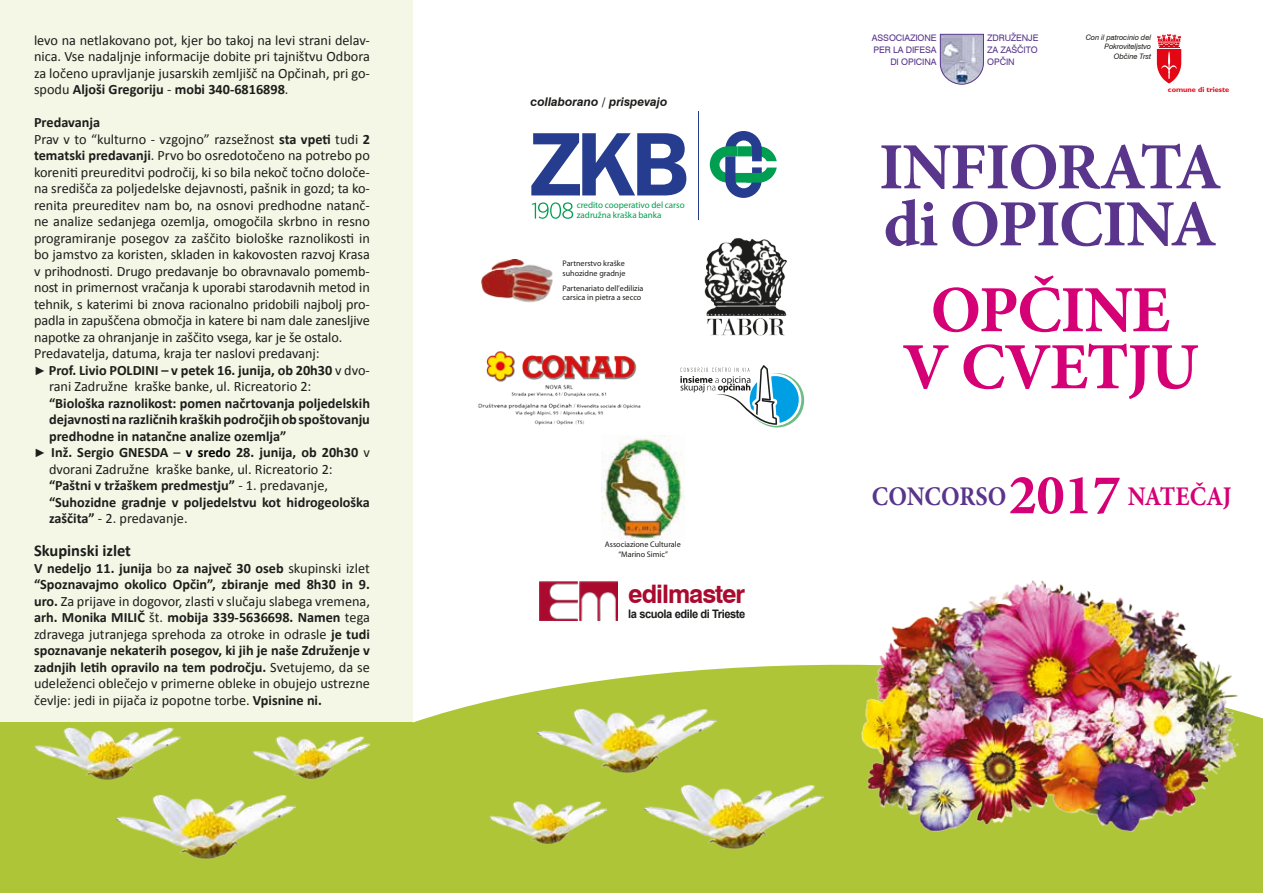
<style>
.page{position:relative;width:1263px;height:893px;background:#fff}
.page>*{position:absolute;margin:0;border:0;box-sizing:border-box;transform-origin:0 0}
.t1{font:700 66px/57px "Minion Pro";letter-spacing:-.025em;color:#59358c}
.t2{font:700 66px/57px "Minion Pro";letter-spacing:-.02em;color:#d50075;text-align:center}
.t3{font:700 27px "Minion Pro";color:#59358c;scale:.9 1}
.t4{font:700 25.5px "Swiss 721 BT";letter-spacing:-.04em;color:#a90a2e}
.t5{font:700 16.5px "Calibri";color:#1d1d1b}
.t6{font:14.25px/16.5px "Calibri";color:#1d1d1b;text-align:justify}
.t7{font:700 14.25px/16.5px "Calibri";color:#1d1d1b;text-align:justify}
.t8{font:italic 700 12px "Swiss 721 BT";color:#1d1d1b}
.t9{font:700 11.7px "Arial";letter-spacing:-.04em;color:#1d1d1b;scale:.95 1}
.t10{font:9px/12px "Swiss 721 BT";letter-spacing:-.01em;color:#59358c;text-align:right}
.t11{font:9px/10.5px "Franklin Gothic IT Cby BT";letter-spacing:-.005em;color:#009e50}
.t12{font:8.1px/9.4px "Myriad";color:#1d1d1b}
.t13{font:italic 7.5px/9.8px "Swiss 721 BT";letter-spacing:-.01em;color:#1d1d1b;text-align:right}
.t14{font:700 7.5px "Gill Sans";color:#e30614}
.s1{font-weight:700}
.s2{font-family:"Arial";font-size:12px}
.s3{font-weight:400}
.s4{color:#000}
.s5{font-size:57px;color:#d50075}
.s6{color:#d50075}
</style>
<div class="page">
<div style="left:0;top:0;width:412px;height:893px;background:#f4f6e6"></div>
<svg style="left:940px;top:34px;width:44px;height:51px;background:#b5b5ca"></svg>
<svg style="left:680px;top:365px;width:124px;height:62px"></svg>
<img style="left:478px;top:351px;width:163px;height:74px">
<svg style="left:532px;top:202px;width:41px;height:17px"></svg>
<svg style="left:531px;top:133px;width:155px;height:62px"></svg>
<hr style="left:698px;top:111px;width:1px;height:109px;background:#253c8f">
<svg style="left:710px;top:131px;width:67px;height:67px"></svg>
<svg style="left:1157px;top:34px;width:24px;height:49px"></svg>
<img style="left:704px;top:238px;width:83px;height:98px">
<img style="left:481px;top:260px;width:72px;height:43px">
<svg style="left:412px;top:665px;width:851px;height:228px;background:#b6ca49"></svg>
<img style="left:847px;top:580px;width:399px;height:264px">
<img style="left:601px;top:436px;width:83px;height:104px">
<img style="left:539px;top:582px;width:79px;height:38px">
<div style="left:0;top:722px;width:412px;height:171px;background:#afc538"></div>
<img style="left:34px;top:727px;width:147px;height:53px">
<img style="left:252px;top:737px;width:118px;height:42px">
<img style="left:116px;top:795px;width:179px;height:64px">
<img style="left:538px;top:708px;width:179px;height:64px">
<img style="left:644px;top:784px;width:179px;height:65px">
<img style="left:489px;top:801px;width:117px;height:43px">
<p class="t6" style="left:34px;top:32px;width:337px">levo na netlakovano pot, kjer bo takoj na levi strani delav&shy;nica. Vse nadaljnje informacije dobite pri tajništvu Odbora za ločeno upravljanje jusarskih zemljišč na Opčinah, pri go&shy;spodu <span class="s1">Aljoši Gregoriju</span> - <span class="s1">mobi 340-6816898</span>.</p>
<p class="t7" style="left:34px;top:114px;width:68px">Predavanja</p>
<p class="t6" style="left:34px;top:131px;width:337px">Prav v to “kulturno - vzgojno” razsežnost <span class="s1">sta vpeti</span> tudi <span class="s1">2</span></p>
<p class="t6" style="left:34px;top:147px;width:337px"><span class="s1">tematski predavanji</span>. Prvo bo osredotočeno na potrebo po</p>
<p class="t6" style="left:34px;top:164px;width:337px">koreniti preureditvi področij, ki so bila nekoč točno določe-</p>
<p class="t6" style="left:34px;top:180px;width:337px">na središča za poljedelske dejavnosti, pašnik in gozd; ta ko-</p>
<p class="t6" style="left:34px;top:197px;width:337px">renita preureditev nam bo, na osnovi predhodne natanč-</p>
<p class="t6" style="left:34px;top:213px;width:337px">ne analize sedanjega ozemlja, omogočila skrbno in resno</p>
<p class="t6" style="left:34px;top:230px;width:337px">programiranje posegov za zaščito biološke raznolikosti in</p>
<p class="t6" style="left:34px;top:246px;width:337px">bo jamstvo za koristen, skladen in kakovosten razvoj Krasa</p>
<p class="t6" style="left:34px;top:263px;width:337px">v prihodnosti. Drugo predavanje bo obravnavalo pomemb-</p>
<p class="t6" style="left:34px;top:279px;width:337px">nost in primernost vračanja k uporabi starodavnih metod in</p>
<p class="t6" style="left:34px;top:296px;width:337px">tehnik, s katerimi bi znova racionalno pridobili najbolj pro-</p>
<p class="t6" style="left:34px;top:312px;width:337px">padla in zapuščena območja in katere bi nam dale zanesljive</p>
<p class="t6" style="left:34px;top:329px;width:310px">napotke za ohranjanje in zaščito vsega, kar je še ostalo.</p>
<p class="t6" style="left:34px;top:345px;width:287px">Predavatelja, datuma, kraja ter naslovi predavanj:</p>
<p class="t7" style="left:34px;top:362px;width:337px"><span class="s2">►</span> Prof. Livio POLDINI – v petek 16. junija, ob 20h30 <span class="s3">v dvo-</span></p>
<p class="t6" style="left:49px;top:378px;width:264px">rani Zadružne kraške banke, ul. Ricreatorio 2:</p>
<p class="t7" style="left:49px;top:395px;width:322px">“Biološka raznolikost: pomen načrtovanja poljedelskih</p>
<p class="t7" style="left:49px;top:411px;width:322px">dejavnosti na različnih kraških področjih ob spoštovanju</p>
<p class="t7" style="left:49px;top:428px;width:239px">predhodne in natančne analize ozemlja”</p>
<p class="t7" style="left:34px;top:444px;width:337px"><span class="s2">►</span> Inž. Sergio GNESDA <span class="s3">–</span> <span class="s4">v sredo</span> 28. junija, ob 20h30 <span class="s3">v</span></p>
<p class="t6" style="left:49px;top:461px;width:285px">dvorani Zadružne kraške banke, ul. Ricreatorio 2:</p>
<p class="t7" style="left:49px;top:477px;width:280px">“Paštni v tržaškem predmestju” <span class="s3">- 1. predavanje,</span></p>
<p class="t7" style="left:49px;top:494px;width:322px">“Suhozidne gradnje v poljedelstvu kot hidrogeološka</p>
<p class="t6" style="left:49px;top:510px;width:140px"><span class="s1">zaščita”</span> - 2. predavanje.</p>
<p class="t5" style="left:34px;top:540px;width:98px">Skupinski izlet</p>
<p class="t7" style="left:34px;top:560px;width:337px">V nedeljo 11. junija <span class="s3">bo</span> za največ 30 oseb <span class="s3">skupinski izlet </span>“Spoznavajmo okolico Opčin”, zbiranje med 8h30 in 9. uro. <span class="s3">Za prijave in dogovor, zlasti v slučaju slabega vremena, </span>arh. Monika MILIČ <span class="s3">št.</span> mobija 339-5636698. Namen <span class="s3">tega zdravega jutranjega sprehoda za otroke in odrasle</span> je tudi spoznavanje nekaterih posegov, ki jih je naše Združenje v zadnjih letih opravilo na tem področju. <span class="s3">Svetujemo, da se udeleženci oblečejo v primerne obleke in obujejo ustrezne čevlje: jedi in pijača iz popotne torbe.</span> Vpisnine ni.</p>
<p class="t8" style="left:530px;top:95px;width:139px">collaborano / prispevajo</p>
<p class="t11" style="left:577px;top:199px;width:109px">credito cooperativo del carso zadružna kraška banka</p>
<p class="t12" style="left:563px;top:259px;width:64px;line-height:10.2px">Partnerstvo kraške suhozidne gradnje</p>
<p class="t12" style="left:563px;top:284px;width:82px">Partenariato dell’edilizia carsica in pietra a secco</p>
<p class="t12" style="left:605px;top:540px;width:77px;text-align:center">Associazione Culturale “Marino Simic”</p>
<h3 class="t4" style="left:628px;top:579px;width:118px">edilmaster</h3>
<p class="t9" style="left:628px;top:606px;width:125px">la scuola edile di Trieste</p>
<p class="t10" style="left:872px;top:32px;width:66px">ASSOCIAZIONE<br>PER LA DIFESA<br>DI OPICINA</p>
<p class="t10" style="left:987px;top:32px;width:53px;text-align:justify">ZDRUŽENJE ZA ZAŠČITO OPČIN</p>
<p class="t13" style="left:1086px;top:32px;width:67px">Con il patrocinio del<br>Pokroviteljstvo<br>Občine Trst</p>
<p class="t14" style="left:1168px;top:85px;width:63px">comune di trieste</p>
<h1 class="t1" style="left:879px;top:138px;width:344px">INFIORATA di OPICINA</h1>
<h1 class="t2" style="left:902px;top:281px;width:298px">OPČINE<br>V CVETJU</h1>
<h2 class="t3" style="left:872px;top:478px;width:401px">CONCORSO<span class="s5">2017</span> <span class="s6">NATEČAJ</span></h2>
</div>
